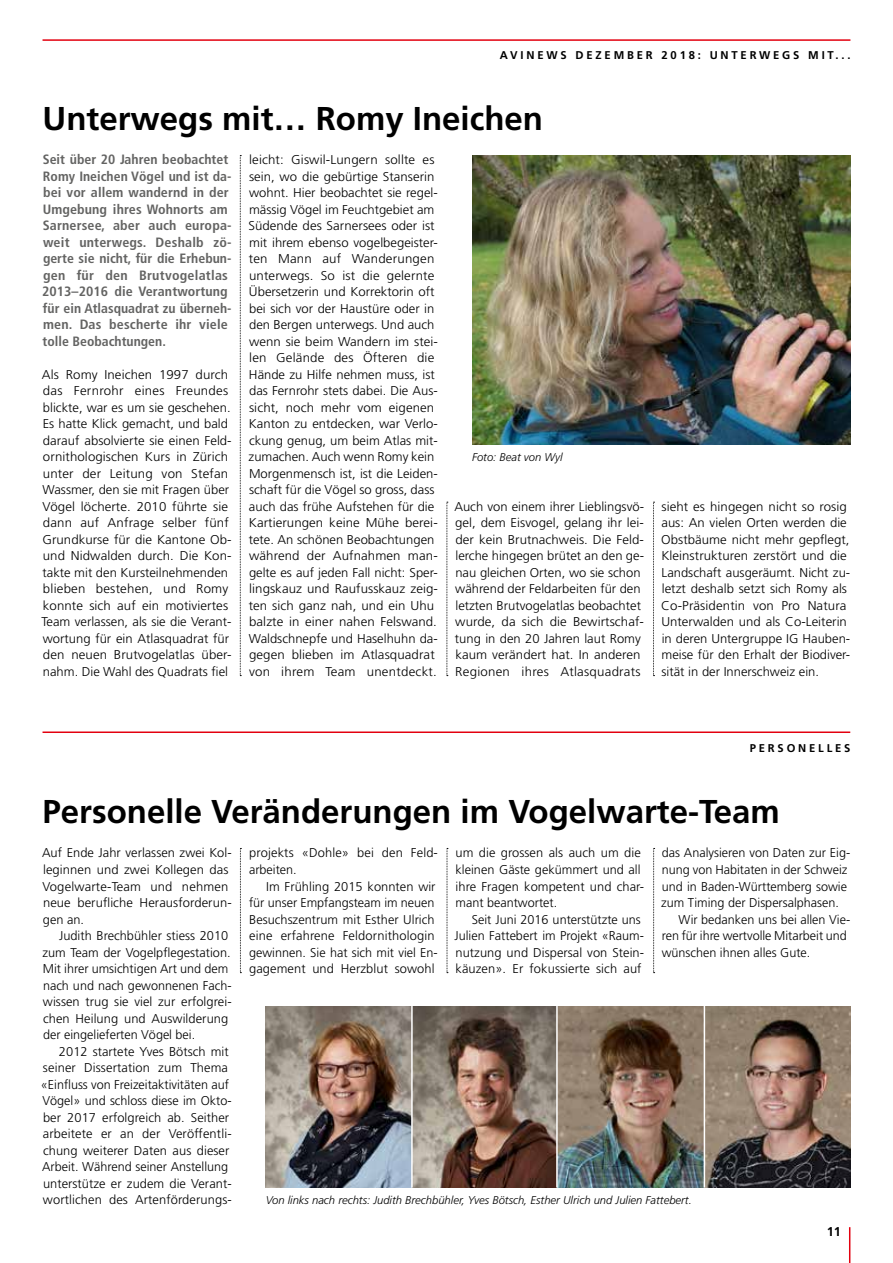
<style>
.page{position:relative;width:893px;height:1263px;background:#fff}
.page>*{position:absolute;margin:0;border:0;box-sizing:border-box;transform-origin:0 0}
.t1{font:700 33px "Frutiger";color:#000}
.t2{font:700 condensed 13.5px/16.5px "Frutiger";letter-spacing:.005em;color:#636362}
.t3{font:300 12.75px/16.5px "Frutiger";color:#000;scale:1.04 1}
.t4{font:300 12.75px/16.5px "Frutiger";color:#000}
.t5{font:700 12.75px "Frutiger";color:#000}
.t6{font:italic 300 11.25px "Frutiger";color:#000}
.t7{font:700 11.25px "Frutiger";letter-spacing:.25em;color:#000}
</style>
<div class="page">
<hr style="left:849px;top:1227px;width:1px;height:36px;background:#e3000f">
<hr style="left:43px;top:39px;width:807px;height:2px;background:#e3000f">
<hr style="left:43px;top:731px;width:807px;height:2px;background:#e3000f">
<img style="left:266px;top:1006px;width:584px;height:181px">
<img style="left:472px;top:155px;width:378px;height:290px">
<hr style="left:411px;top:1006px;width:2px;height:181px;background:#fff">
<hr style="left:556px;top:1006px;width:2px;height:181px;background:#fff">
<hr style="left:704px;top:1006px;width:1px;height:181px;background:#fff">
<svg style="left:240px;top:155px;width:1px;height:521px"></svg>
<svg style="left:447px;top:502px;width:1px;height:174px"></svg>
<svg style="left:653px;top:502px;width:1px;height:174px"></svg>
<svg style="left:240px;top:848px;width:1px;height:125px"></svg>
<svg style="left:447px;top:848px;width:1px;height:125px"></svg>
<svg style="left:653px;top:848px;width:2px;height:125px"></svg>
<p class="t7" style="left:500px;top:49px;width:352px">AVINEWS DEZEMBER 2018: UNTERWEGS MIT...</p>
<h1 class="t1" style="left:43px;top:99px;width:502px">Unterwegs mit… Romy Ineichen</h1>
<p class="t2" style="left:42px;top:151px;width:191px">Seit über 20 Jahren beobachtet<br>Romy Ineichen Vögel und ist da&shy;bei vor allem wandernd in der<br>Umgebung ihres Wohnorts am<br>Sarnersee, aber auch europa&shy;weit unterwegs. Deshalb zö&shy;gerte sie nicht, für die Erhebun&shy;gen für den Brutvogelatlas<br>2013–2016 die Verantwortung für ein Atlasquadrat zu überneh&shy;men. Das bescherte ihr viele tolle Beobachtungen.</p>
<p class="t3" style="left:42px;top:366px;width:184px">Als Romy Ineichen 1997 durch das Fernrohr eines Freundes blickte, war es um sie geschehen.<br>Es hatte Klick gemacht, und bald darauf absolvierte sie einen Feld&shy;ornithologischen Kurs in Zürich unter der Leitung von Stefan<br>Wassmer, den sie mit Fragen über<br>Vögel löcherte. 2010 führte sie dann auf Anfrage selber fünf<br>Grundkurse für die Kantone Ob&shy;und Nidwalden durch. Die Kon&shy;takte mit den Kursteilnehmenden blieben bestehen, und Romy konnte sich auf ein motiviertes<br>Team verlassen, als sie die Verant&shy;wortung für ein Atlasquadrat für den neuen Brutvogelatlas über&shy;nahm. Die Wahl des Quadrats fiel</p>
<p class="t3" style="left:248px;top:152px;width:184px">leicht: Giswil-Lungern sollte es sein, wo die gebürtige Stanserin wohnt. Hier beobachtet sie regel&shy;mässig Vögel im Feuchtgebiet am<br>Südende des Sarnersees oder ist mit ihrem ebenso vogelbegeister&shy;ten Mann auf Wanderungen unterwegs. So ist die gelernte<br>Übersetzerin und Korrektorin oft bei sich vor der Haustüre oder in den Bergen unterwegs. Und auch wenn sie beim Wandern im stei&shy;len Gelände des Öfteren die<br>Hände zu Hilfe nehmen muss, ist das Fernrohr stets dabei. Die Aus&shy;sicht, noch mehr vom eigenen<br>Kanton zu entdecken, war Verlo&shy;ckung genug, um beim Atlas mit&shy;zumachen. Auch wenn Romy kein<br>Morgenmensch ist, ist die Leiden&shy;schaft für die Vögel so gross, dass auch das frühe Aufstehen für die<br>Kartierungen keine Mühe berei&shy;tete. An schönen Beobachtungen während der Aufnahmen man&shy;gelte es auf jeden Fall nicht: Sper&shy;lingskauz und Raufusskauz zeig&shy;ten sich ganz nah, und ein Uhu balzte in einer nahen Felswand.<br>Waldschnepfe und Haselhuhn da&shy;gegen blieben im Atlasquadrat von ihrem Team unentdeckt.</p>
<p class="t6" style="left:472px;top:451px;width:92px">Foto: Beat von Wyl</p>
<p class="t4" style="left:454px;top:498px;width:191px">Auch von einem ihrer Lieblingsvö&shy;gel, dem Eisvogel, gelang ihr lei&shy;der kein Brutnachweis. Die Feld&shy;lerche hingegen brütet an den ge&shy;nau gleichen Orten, wo sie schon während der Feldarbeiten für den letzten Brutvogelatlas beobachtet wurde, da sich die Bewirtschaf&shy;tung in den 20 Jahren laut Romy kaum verändert hat. In anderen<br>Regionen ihres Atlasquadrats</p>
<p class="t3" style="left:661px;top:498px;width:183px">sieht es hingegen nicht so rosig aus: An vielen Orten werden die<br>Obstbäume nicht mehr gepflegt,<br>Kleinstrukturen zerstört und die<br>Landschaft ausgeräumt. Nicht zu&shy;letzt deshalb setzt sich Romy als<br>Co-Präsidentin von Pro Natura<br>Unterwalden und als Co-Leiterin in deren Untergruppe IG Hauben&shy;meise für den Erhalt der Biodiver&shy;sität in der Innerschweiz ein.</p>
<p class="t7" style="left:750px;top:742px;width:102px">PERSONELLES</p>
<h1 class="t1" style="left:42px;top:792px;width:739px">Personelle Veränderungen im Vogelwarte-Team</h1>
<p class="t4" style="left:42px;top:845px;width:191px">Auf Ende Jahr verlassen zwei Kol&shy;leginnen und zwei Kollegen das<br>Vogelwarte-Team und nehmen neue berufliche Herausforderun&shy;gen an.</p>
<p class="t4" style="left:42px;top:927px;width:191px;text-indent:17px">Judith Brechbühler stiess 2010 zum Team der Vogelpflegestation.<br>Mit ihrer umsichtigen Art und dem nach und nach gewonnenen Fach&shy;wissen trug sie viel zur erfolgrei&shy;chen Heilung und Auswilderung der eingelieferten Vögel bei.</p>
<p class="t4" style="left:41px;top:1043px;width:192px;text-indent:18px">2012 startete Yves Bötsch mit seiner Dissertation zum Thema «Einfluss von Freizeitaktivitäten auf Vögel» und schloss diese im Okto&shy;ber 2017 erfolgreich ab. Seither arbeitete er an der Veröffentli&shy;chung weiterer Daten aus dieser Arbeit. Während seiner Anstellung unterstütze er zudem die Verant&shy;wortlichen des Artenförderungs-</p>
<p class="t4" style="left:249px;top:845px;width:190px">projekts «Dohle» bei den Feld&shy;arbeiten.</p>
<p class="t4" style="left:249px;top:878px;width:190px;text-indent:17px">Im Frühling 2015 konnten wir für unser Empfangsteam im neuen<br>Besuchszentrum mit Esther Ulrich eine erfahrene Feldornithologin gewinnen. Sie hat sich mit viel En&shy;gagement und Herzblut sowohl</p>
<p class="t4" style="left:455px;top:845px;width:190px">um die grossen als auch um die kleinen Gäste gekümmert und all ihre Fragen kompetent und char&shy;mant beantwortet.</p>
<p class="t4" style="left:454px;top:911px;width:191px;text-indent:17px">Seit Juni 2016 unterstützte uns Julien Fattebert im Projekt «Raum&shy;nutzung und Dispersal von Stein&shy;käuzen». Er fokussierte sich auf</p>
<p class="t4" style="left:662px;top:845px;width:190px">das Analysieren von Daten zur Eig-</p>
<p class="t4" style="left:662px;top:861px;width:187px">nung von Habitaten in der Schweiz</p>
<p class="t4" style="left:662px;top:878px;width:187px">und in Baden-Württemberg sowie</p>
<p class="t4" style="left:661px;top:894px;width:179px">zum Timing der Dispersalphasen.</p>
<p class="t4" style="left:678px;top:911px;width:173px">Wir bedanken uns bei allen Vie-</p>
<p class="t4" style="left:662px;top:927px;width:187px">ren für ihre wertvolle Mitarbeit und</p>
<p class="t4" style="left:662px;top:944px;width:150px">wünschen ihnen alles Gute.</p>
<p class="t6" style="left:266px;top:1194px;width:428px">Von links nach rechts: Judith Brechbühler, Yves Bötsch, Esther Ulrich und Julien Fattebert.</p>
<p class="t5" style="left:827px;top:1224px;width:16px">11</p>
</div>
